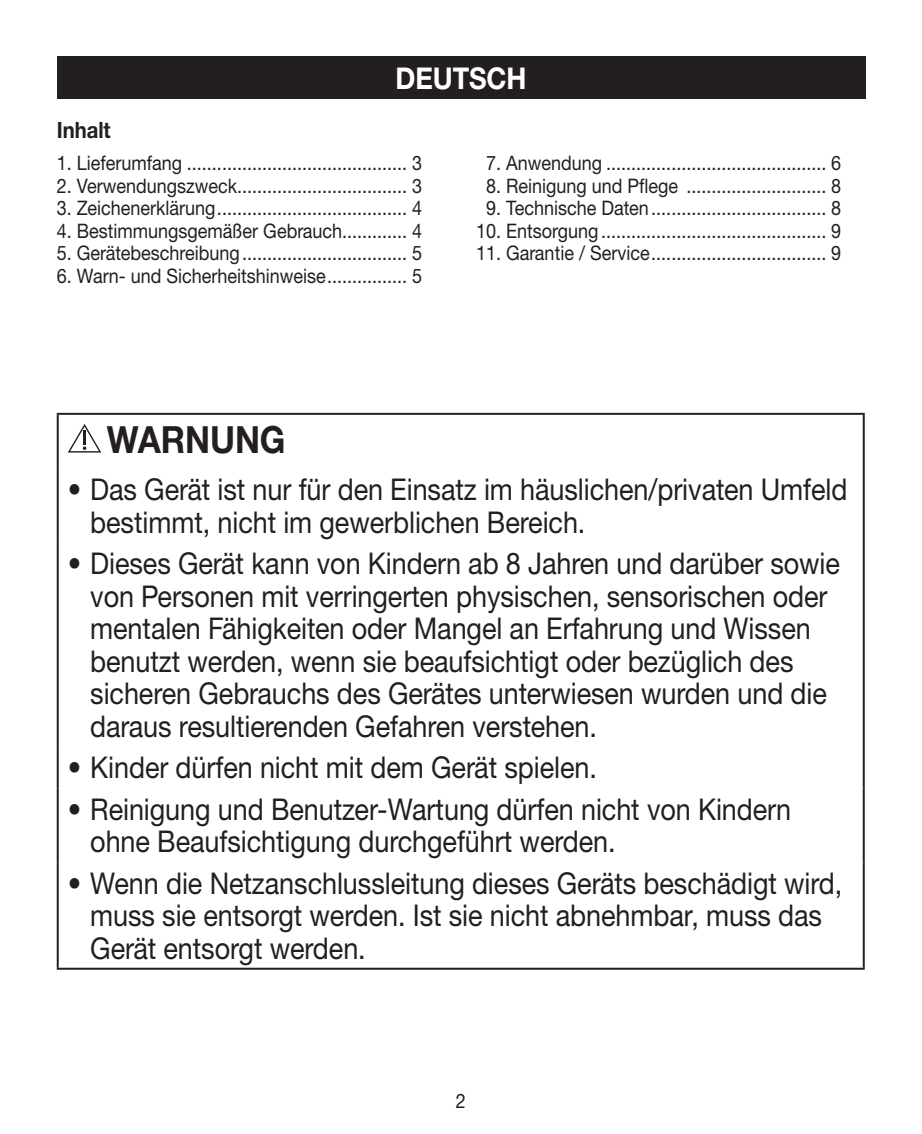
<style>
.page{position:relative;width:922px;height:1134px;background:#fff}
.page>*{position:absolute;margin:0;border:0;box-sizing:border-box;transform-origin:0 0}
.t1{font:700 37.5px "Helvetica Neue LTW1 G";letter-spacing:-.005em;color:#231f20;scale:.9 1}
.t2{font:30px/32.5px "Helvetica Neue LTW1 G";letter-spacing:-.005em;color:#231f20;scale:.9 1}
.t3{font:700 30px "Helvetica Neue LTW1 G";color:#fff;scale:.9 1}
.t4{font:700 22.5px "Helvetica Neue LTW1 G";color:#231f20;scale:.9 1}
.t5{font:20px "Helvetica Neue LTW1 G";color:#231f20;scale:.9 1}
</style>
<div class="page">
<div style="left:57px;top:57px;width:808px;height:42px;background:#231f20"></div>
<hr style="left:57px;top:413px;width:807px;height:2px;background:#231f20">
<hr style="left:57px;top:415px;width:2px;height:54px;background:#231f20">
<hr style="left:862px;top:415px;width:2px;height:54px;background:#231f20">
<hr style="left:57px;top:469px;width:2px;height:74px;background:#231f20">
<hr style="left:862px;top:469px;width:2px;height:74px;background:#231f20">
<hr style="left:57px;top:543px;width:2px;height:204px;background:#231f20">
<hr style="left:862px;top:543px;width:2px;height:204px;background:#231f20">
<hr style="left:57px;top:747px;width:2px;height:41px;background:#231f20">
<hr style="left:862px;top:747px;width:2px;height:41px;background:#231f20">
<hr style="left:57px;top:788px;width:2px;height:74px;background:#231f20">
<hr style="left:862px;top:788px;width:2px;height:74px;background:#231f20">
<hr style="left:57px;top:862px;width:2px;height:106px;background:#231f20">
<hr style="left:862px;top:862px;width:2px;height:106px;background:#231f20">
<hr style="left:57px;top:968px;width:807px;height:2px;background:#231f20">
<svg style="left:68px;top:424px;width:33px;height:28px"></svg>
<p class="t3" style="left:395px;top:59px;width:147px">DEUTSCH</p>
<p class="t4" style="left:57px;top:116px;width:61px">Inhalt</p>
<p class="t5" style="left:57px;top:151px;width:407px">1. Lieferumfang ............................................ 3</p>
<p class="t5" style="left:57px;top:173px;width:407px">2. Verwendungszweck.................................. 3</p>
<p class="t5" style="left:57px;top:196px;width:407px">3. Zeichenerklärung...................................... 4</p>
<p class="t5" style="left:57px;top:218px;width:407px">4. Bestimmungsgemäßer Gebrauch............. 4</p>
<p class="t5" style="left:57px;top:241px;width:407px">5. Gerätebeschreibung................................. 5</p>
<p class="t5" style="left:57px;top:263px;width:407px">6. Warn- und Sicherheitshinweise................ 5</p>
<p class="t5" style="left:486px;top:151px;width:396px">7. Anwendung ............................................ 6</p>
<p class="t5" style="left:486px;top:173px;width:396px">8. Reinigung und Pflege ............................ 8</p>
<p class="t5" style="left:486px;top:196px;width:396px">9. Technische Daten................................... 8</p>
<p class="t5" style="left:476px;top:218px;width:407px">10. Entsorgung ............................................. 9</p>
<p class="t5" style="left:476px;top:241px;width:407px">11. Garantie / Service................................... 9</p>
<p class="t1" style="left:107px;top:416px;width:200px">WARNUNG</p>
<p class="t2" style="left:90px;top:473px;width:842px;text-indent:-22px">• Das Gerät ist nur für den Einsatz im häuslichen/privaten Umfeld bestimmt, nicht im gewerblichen Bereich.</p>
<p class="t2" style="left:90px;top:547px;width:834px;text-indent:-22px">• Dieses Gerät kann von Kindern ab 8 Jahren und darüber sowie von Personen mit verringerten physischen, sensorischen oder mentalen Fähigkeiten oder Mangel an Erfahrung und Wissen benutzt werden, wenn sie beaufsichtigt oder bezüglich des sicheren Gebrauchs des Gerätes unterwiesen wurden und die daraus resultierenden Gefahren verstehen.</p>
<p class="t2" style="left:68px;top:751px;width:589px">• Kinder dürfen nicht mit dem Gerät spielen.</p>
<p class="t2" style="left:90px;top:793px;width:780px;text-indent:-22px">• Reinigung und Benutzer-Wartung dürfen nicht von Kindern ohne Beaufsichtigung durchgeführt werden.</p>
<p class="t2" style="left:90px;top:866px;width:837px;text-indent:-22px">• Wenn die Netzanschlussleitung dieses Geräts beschädigt wird, muss sie entsorgt werden. Ist sie nicht abnehmbar, muss das<br>Gerät entsorgt werden.</p>
<p class="t5" style="left:456px;top:1089px;width:13px">2</p>
</div>
